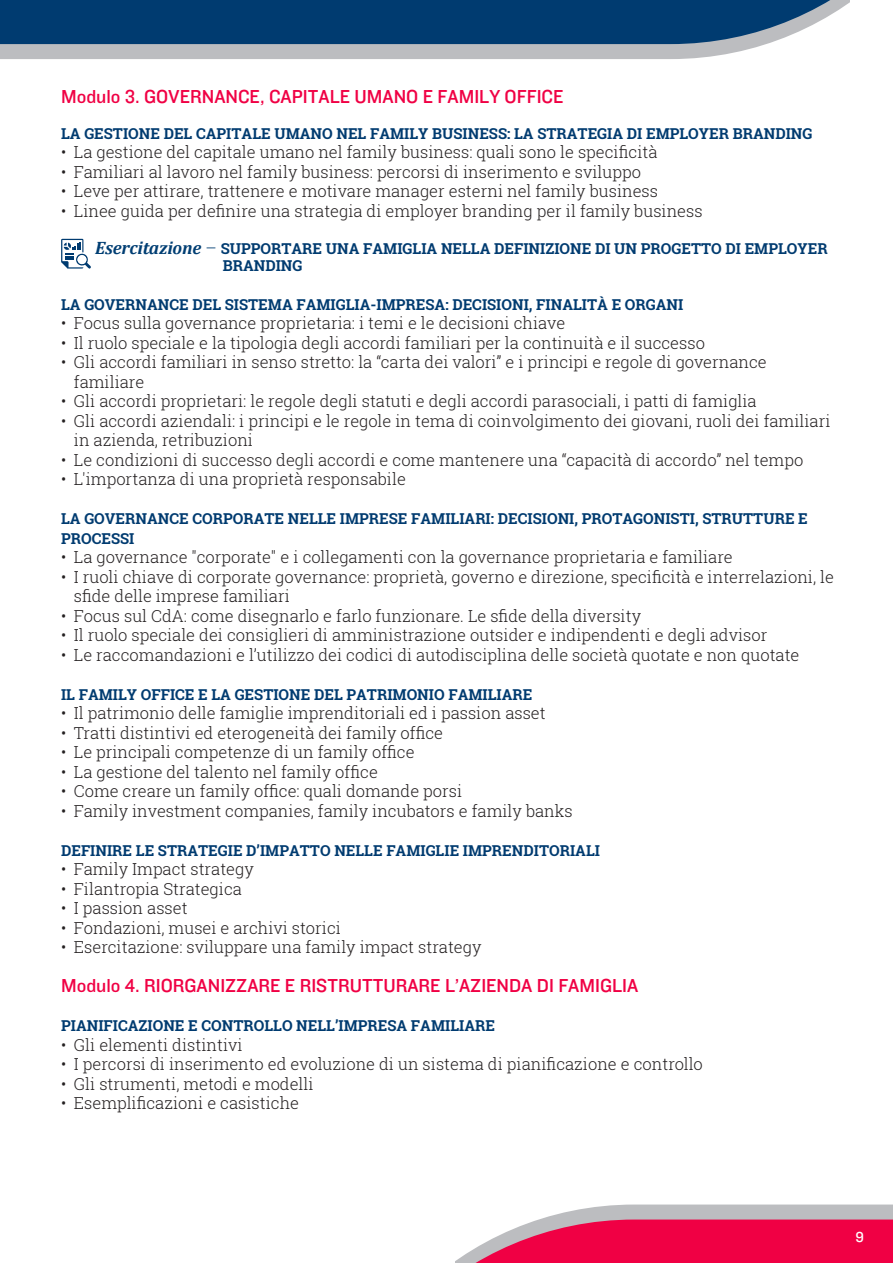
<style>
.page{position:relative;width:893px;height:1263px;background:#fff}
.page>*{position:absolute;margin:0;border:0;box-sizing:border-box;transform-origin:0 0}
.t1{font:19.5px "Knockout HTF31 Junior Middlewt";color:#f00044}
.t2{font:300 16.5px/19.5px "Roboto Slab";color:#231f20}
.t3{font:700 15px/17.1px "Roboto Slab";color:#003b70}
.t4{font:15px "Knockout HTF31 Junior Middlewt";color:#fff}
.s1{font-family:"Cambria";font-style:italic;font-size:18px;color:#003e73}
.s2{font-weight:300;font-size:16.5px;color:#003e73}
</style>
<div class="page">
<svg style="left:455px;top:1204px;width:438px;height:59px;background:#e5527d"></svg>
<svg style="left:0;top:44px;width:766px;height:15px;background:#bdbec2"></svg>
<svg style="left:0;top:0;width:849px;height:44px;background:#114878"></svg>
<svg style="left:61px;top:239px;width:30px;height:30px"></svg>
<div style="left:77px;top:255px;width:10px;height:9px;background:#fff;border-radius:50%"></div>
<p class="t1" style="left:61px;top:86px;width:504px">Modulo 3. GOVERNANCE, CAPITALE UMANO E FAMILY OFFICE</p>
<p class="t3" style="left:61px;top:125px;width:753px">LA GESTIONE DEL CAPITALE UMANO NEL FAMILY BUSINESS: LA STRATEGIA DI EMPLOYER BRANDING</p>
<p class="t2" style="left:61px;top:142px;width:598px">• La gestione del capitale umano nel family business: quali sono le specificità</p>
<p class="t2" style="left:61px;top:162px;width:581px">• Familiari al lavoro nel family business: percorsi di inserimento e sviluppo</p>
<p class="t2" style="left:61px;top:181px;width:598px">• Leve per attirare, trattenere e motivare manager esterni nel family business</p>
<p class="t2" style="left:61px;top:201px;width:643px">• Linee guida per definire una strategia di employer branding per il family business</p>
<p class="t3" style="left:223px;top:239px;width:606px;text-indent:-128px"><span class="s1">Esercitazione</span> <span class="s2">–</span> SUPPORTARE UNA FAMIGLIA NELLA DEFINIZIONE DI UN PROGETTO DI EMPLOYER<br>BRANDING</p>
<p class="t3" style="left:61px;top:295px;width:624px">LA GOVERNANCE DEL SISTEMA FAMIGLIA-IMPRESA: DECISIONI, FINALITÀ E ORGANI</p>
<p class="t2" style="left:61px;top:313px;width:506px">• Focus sulla governance proprietaria: i temi e le decisioni chiave</p>
<p class="t2" style="left:61px;top:333px;width:645px">• Il ruolo speciale e la tipologia degli accordi familiari per la continuità e il successo</p>
<p class="t2" style="left:74px;top:352px;width:694px;text-indent:-13px">• Gli accordi familiari in senso stretto: la “carta dei valori” e i principi e regole di governance familiare</p>
<p class="t2" style="left:61px;top:391px;width:697px">• Gli accordi proprietari: le regole degli statuti e degli accordi parasociali, i patti di famiglia</p>
<p class="t2" style="left:74px;top:411px;width:758px;text-indent:-13px">• Gli accordi aziendali: i principi e le regole in tema di coinvolgimento dei giovani, ruoli dei familiari in azienda, retribuzioni</p>
<p class="t2" style="left:61px;top:450px;width:744px">• Le condizioni di successo degli accordi e come mantenere una “capacità di accordo” nel tempo</p>
<p class="t2" style="left:61px;top:469px;width:346px">• L'importanza di una proprietà responsabile</p>
<p class="t3" style="left:61px;top:509px;width:748px;line-height:19.5px">LA GOVERNANCE CORPORATE NELLE IMPRESE FAMILIARI: DECISIONI, PROTAGONISTI, STRUTTURE E<br>PROCESSI</p>
<p class="t2" style="left:61px;top:547px;width:673px">• La governance "corporate" e i collegamenti con la governance proprietaria e familiare</p>
<p class="t2" style="left:74px;top:567px;width:762px;text-indent:-13px">• I ruoli chiave di corporate governance: proprietà, governo e direzione, specificità e interrelazioni, le sfide delle imprese familiari</p>
<p class="t2" style="left:61px;top:606px;width:581px">• Focus sul CdA: come disegnarlo e farlo funzionare. Le sfide della diversity</p>
<p class="t2" style="left:61px;top:625px;width:708px">• Il ruolo speciale dei consiglieri di amministrazione outsider e indipendenti e degli advisor</p>
<p class="t2" style="left:61px;top:645px;width:740px">• Le raccomandazioni e l’utilizzo dei codici di autodisciplina delle società quotate e non quotate</p>
<p class="t3" style="left:61px;top:685px;width:473px">IL FAMILY OFFICE E LA GESTIONE DEL PATRIMONIO FAMILIARE</p>
<p class="t2" style="left:61px;top:703px;width:486px">• Il patrimonio delle famiglie imprenditoriali ed i passion asset</p>
<p class="t2" style="left:61px;top:723px;width:384px">• Tratti distintivi ed eterogeneità dei family office</p>
<p class="t2" style="left:61px;top:742px;width:355px">• Le principali competenze di un family office</p>
<p class="t2" style="left:61px;top:762px;width:318px">• La gestione del talento nel family office</p>
<p class="t2" style="left:61px;top:781px;width:403px">• Come creare un family office: quali domande porsi</p>
<p class="t2" style="left:61px;top:801px;width:513px">• Family investment companies, family incubators e family banks</p>
<p class="t3" style="left:61px;top:841px;width:540px">DEFINIRE LE STRATEGIE D’IMPATTO NELLE FAMIGLIE IMPRENDITORIALI</p>
<p class="t2" style="left:61px;top:859px;width:194px">• Family Impact strategy</p>
<p class="t2" style="left:61px;top:879px;width:182px">• Filantropia Strategica</p>
<p class="t2" style="left:61px;top:898px;width:128px">• I passion asset</p>
<p class="t2" style="left:61px;top:918px;width:281px">• Fondazioni, musei e archivi storici</p>
<p class="t2" style="left:61px;top:937px;width:422px">• Esercitazione: sviluppare una family impact strategy</p>
<p class="t1" style="left:61px;top:975px;width:579px">Modulo 4. RIORGANIZZARE E RISTRUTTURARE L’AZIENDA DI FAMIGLIA</p>
<p class="t3" style="left:61px;top:1017px;width:435px">PIANIFICAZIONE E CONTROLLO NELL’IMPRESA FAMILIARE</p>
<p class="t2" style="left:61px;top:1034px;width:183px">• Gli elementi distintivi</p>
<p class="t2" style="left:61px;top:1054px;width:643px">• I percorsi di inserimento ed evoluzione di un sistema di pianificazione e controllo</p>
<p class="t2" style="left:61px;top:1074px;width:254px">• Gli strumenti, metodi e modelli</p>
<p class="t2" style="left:61px;top:1093px;width:239px">• Esemplificazioni e casistiche</p>
<p class="t4" style="left:855px;top:1229px;width:10px">9</p>
</div>
